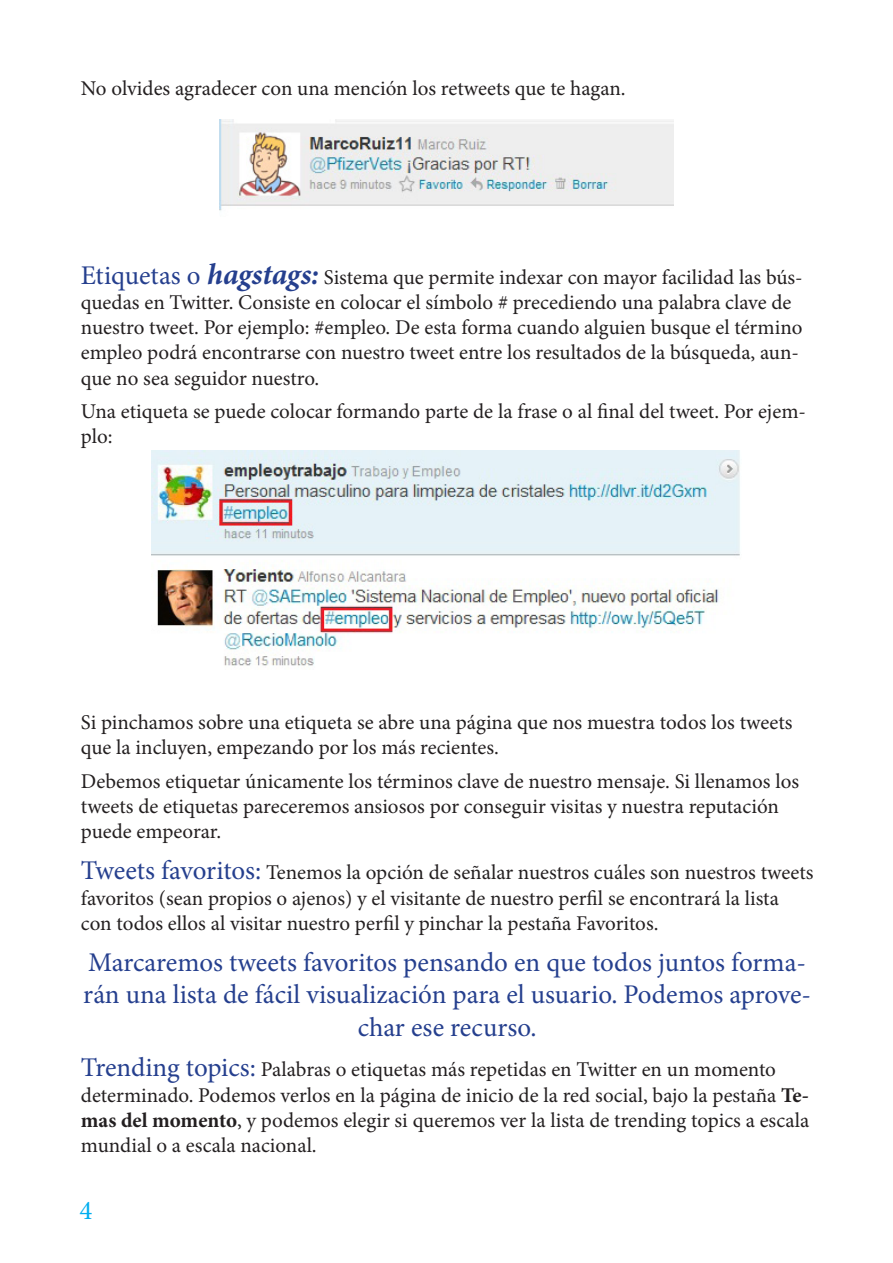
<style>
.page{position:relative;width:893px;height:1263px;background:#fff}
.page>*{position:absolute;margin:0;border:0;box-sizing:border-box;transform-origin:0 0}
.t1{font:27px/32.4px "Minion Pro";color:#253f8e;text-align:center}
.t2{font:27px "Minion Pro";color:#00aeef}
.t3{font:21px/25.2px "Minion Pro";color:#231f20}
.s1{font-size:27px;color:#253f8e}
.s2{font-weight:700;font-style:italic;font-size:30px;color:#253f8e}
.s3{font-weight:700}
</style>
<div class="page">
<img style="left:219px;top:119px;width:455px;height:92px">
<img style="left:151px;top:451px;width:589px;height:215px">
<p class="t3" style="left:81px;top:76px;width:546px">No olvides agradecer con una mención los retweets que te hagan.</p>
<p class="t3" style="left:81px;top:264px;width:723px"><span class="s1">Etiquetas o</span> <span class="s2">hagstags:</span> Sistema que permite indexar con mayor facilidad las bús&shy;quedas en Twitter. Consiste en colocar el símbolo # precediendo una palabra clave de nuestro tweet. Por ejemplo: #empleo. De esta forma cuando alguien busque el término empleo podrá encontrarse con nuestro tweet entre los resultados de la búsqueda, aun&shy;que no sea seguidor nuestro.</p>
<p class="t3" style="left:81px;top:399px;width:727px">Una etiqueta se puede colocar formando parte de la frase o al final del tweet. Por ejem&shy;plo:</p>
<p class="t3" style="left:81px;top:710px;width:713px">Si pinchamos sobre una etiqueta se abre una página que nos muestra todos los tweets que la incluyen, empezando por los más recientes.</p>
<p class="t3" style="left:81px;top:769px;width:720px">Debemos etiquetar únicamente los términos clave de nuestro mensaje. Si llenamos los tweets de etiquetas pareceremos ansiosos por conseguir visitas y nuestra reputación puede empeorar.</p>
<p class="t3" style="left:81px;top:860px;width:734px"><span class="s1">Tweets favoritos:</span> Tenemos la opción de señalar nuestros cuáles son nuestros tweets favoritos (sean propios o ajenos) y el visitante de nuestro perfil se encontrará la lista con todos ellos al visitar nuestro perfil y pinchar la pestaña Favoritos.</p>
<p class="t1" style="left:83px;top:946px;width:729px">Marcaremos tweets favoritos pensando en que todos juntos forma&shy;rán una lista de fácil visualización para el usuario. Podemos aprove&shy;char ese recurso.</p>
<p class="t3" style="left:81px;top:1057px;width:730px"><span class="s1">Trending topics:</span> Palabras o etiquetas más repetidas en Twitter en un momento determinado. Podemos verlos en la página de inicio de la red social, bajo la pestaña <span class="s3">Te&shy;mas del momento</span>, y podemos elegir si queremos ver la lista de trending topics a escala mundial o a escala nacional.</p>
<p class="t2" style="left:80px;top:1192px;width:14px">4</p>
</div>
